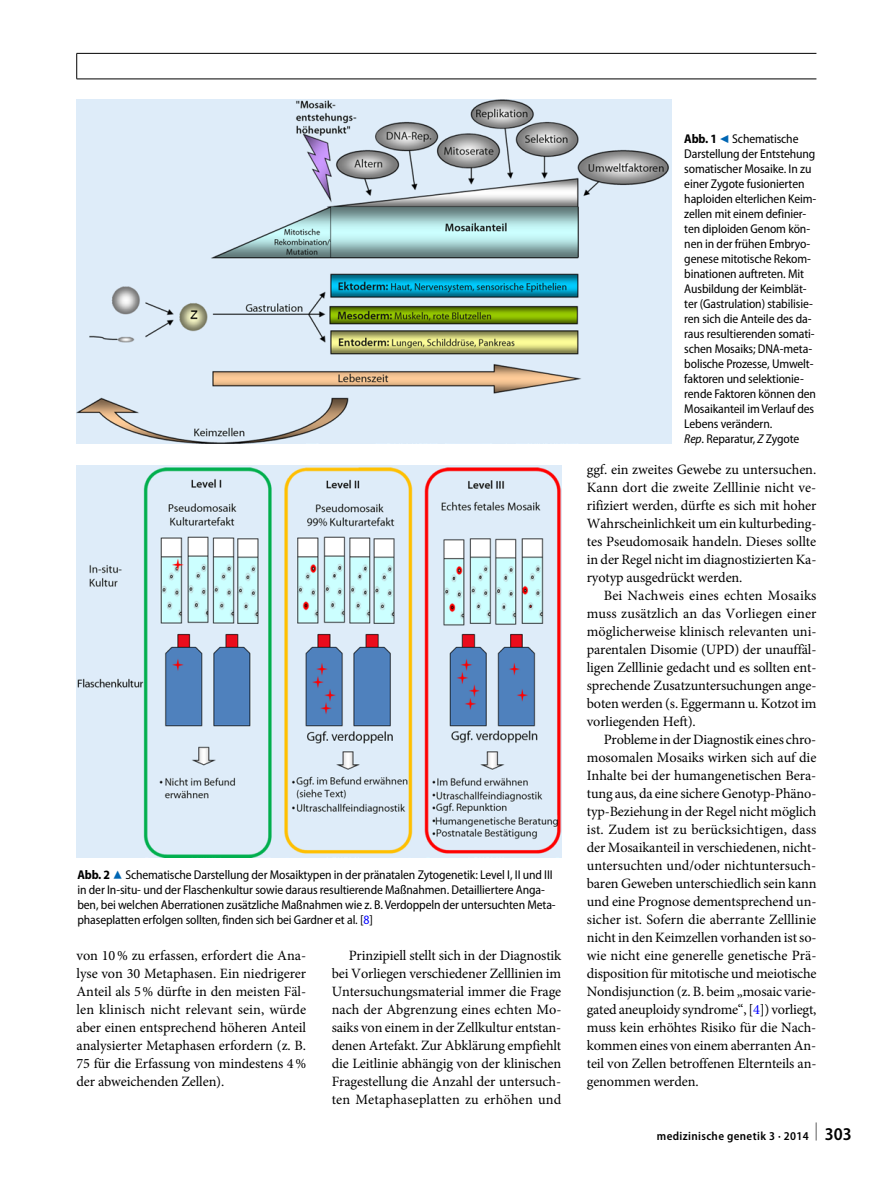
<style>
.page{position:relative;width:893px;height:1187px;background:#fff}
.page>*{position:absolute;margin:0;border:0;box-sizing:border-box;transform-origin:0 0}
.t1{font:14.25px/18px "Minion Pro";letter-spacing:-.01em;color:#000;text-align:justify}
.t2{font:semi-condensed 12.75px/15px "Myriad Pro";letter-spacing:-.01em;color:#000}
.t3{font:600 semi-condensed 12px "Myriad Pro";letter-spacing:.03em;color:#000}
.s1{font-weight:700}
.s2{font-family:"Blik Buttons";font-stretch:normal;font-size:13.5px;color:#0066b3}
.s3{color:#00f}
.s4{font-style:italic}
.s5{font-size:18px}
</style>
<div class="page">
<hr style="left:77px;top:79px;width:739px;height:1px;background:#000">
<svg style="left:76px;top:54px;width:1px;height:25px"></svg>
<hr style="left:77px;top:53px;width:739px;height:1px;background:#000">
<img style="left:77px;top:100px;width:595px;height:344px">
<img style="left:77px;top:466px;width:484px;height:391px">
<p class="t2" style="left:77px;top:867px;width:480px"><span class="s1">Abb. 2</span> <span class="s2">8</span> Schematische Darstellung der Mosaiktypen in der pränatalen Zytogenetik: Level I, II und III in der In-situ- und der Flaschenkultur sowie daraus resultierende Maßnahmen. Detailliertere Anga&shy;ben, bei welchen Aberrationen zusätzliche Maßnahmen wie z. B. Verdoppeln der untersuchten Meta&shy;phaseplatten erfolgen sollten, finden sich bei Gardner et al. [<span class="s3">8</span>]</p>
<p class="t1" style="left:77px;top:946px;width:231px">von 10% zu erfassen, erfordert die Ana&shy;lyse von 30 Metaphasen. Ein niedrigerer Anteil als 5% dürfte in den meisten Fäl&shy;len klinisch nicht relevant sein, würde aber einen entsprechend höheren Anteil analysierter Metaphasen erfordern (z. B.<br>75 für die Erfassung von mindestens 4% der abweichenden Zellen).</p>
<p class="t1" style="left:332px;top:946px;width:231px;text-indent:17px">Prinzipiell stellt sich in der Diagnostik bei Vorliegen verschiedener Zelllinien im Untersuchungsmaterial immer die Frage nach der Abgrenzung eines echten Mo&shy;saiks von einem in der Zellkultur entstan&shy;denen Artefakt. Zur Abklärung empfiehlt die Leitlinie abhängig von der klinischen Fragestellung die Anzahl der untersuch&shy;ten Metaphaseplatten zu erhöhen und</p>
<p class="t2" style="left:684px;top:132px;width:133px"><span class="s1">Abb. 1</span> <span class="s2">9</span> Schematische<br>Darstellung der Entstehung somatischer Mosaike. In zu einer Zygote fusionierten haploiden elterlichen Keim&shy;zellen mit einem definier&shy;ten diploiden Genom kön&shy;nen in der frühen Embryo&shy;genese mitotische Rekom&shy;binationen auftreten. Mit<br>Ausbildung der Keimblät&shy;ter (Gastrulation) stabilisie&shy;ren sich die Anteile des da&shy;raus resultierenden somati&shy;schen Mosaiks; DNA-meta&shy;bolische Prozesse, Umwelt&shy;faktoren und selektionie&shy;rende Faktoren können den<br>Mosaikanteil im Verlauf des<br>Lebens verändern.<br><span class="s4">Rep</span>. Reparatur, <span class="s4">Z</span> Zygote</p>
<p class="t1" style="left:587px;top:460px;width:231px">ggf. ein zweites Gewebe zu untersuchen.<br>Kann dort die zweite Zelllinie nicht ve&shy;rifiziert werden, dürfte es sich mit hoher Wahrscheinlichkeit um ein kulturbeding&shy;tes Pseudomosaik handeln. Dieses sollte in der Regel nicht im diagnostizierten Ka&shy;ryotyp ausgedrückt werden.</p>
<p class="t1" style="left:587px;top:586px;width:231px;text-indent:17px">Bei Nachweis eines echten Mosaiks muss zusätzlich an das Vorliegen einer möglicherweise klinisch relevanten uni&shy;parentalen Disomie (UPD) der unauffäl&shy;ligen Zelllinie gedacht und es sollten ent&shy;sprechende Zusatzuntersuchungen ange&shy;boten werden (s. Eggermann u. Kotzot im vorliegenden Heft).</p>
<p class="t1" style="left:587px;top:730px;width:231px;text-indent:17px">Probleme in der Diagnostik eines chro&shy;mosomalen Mosaiks wirken sich auf die Inhalte bei der humangenetischen Bera&shy;tung aus, da eine sichere Genotyp-Phäno&shy;typ-Beziehung in der Regel nicht möglich ist. Zudem ist zu berücksichtigen, dass der Mosaikanteil in verschiedenen, nicht&shy;untersuchten und/oder nichtuntersuch&shy;baren Geweben unterschiedlich sein kann und eine Prognose dementsprechend un&shy;sicher ist. Sofern die aberrante Zelllinie nicht in den Keimzellen vorhanden ist so&shy;wie nicht eine generelle genetische Prä&shy;disposition für mitotische und meiotische Nondisjunction (z. B. beim „mosaic varie&shy;gated aneuploidy syndrome“, [<span class="s3">4</span>]) vorliegt, muss kein erhöhtes Risiko für die Nach&shy;kommen eines von einem aberranten An&shy;teil von Zellen betroffenen Elternteils an&shy;genommen werden.</p>
<p class="t3" style="left:657px;top:1129px;width:197px">medizinische genetik 3 · 2014 <sup>|</sup> <span class="s5">303</span></p>
</div>
